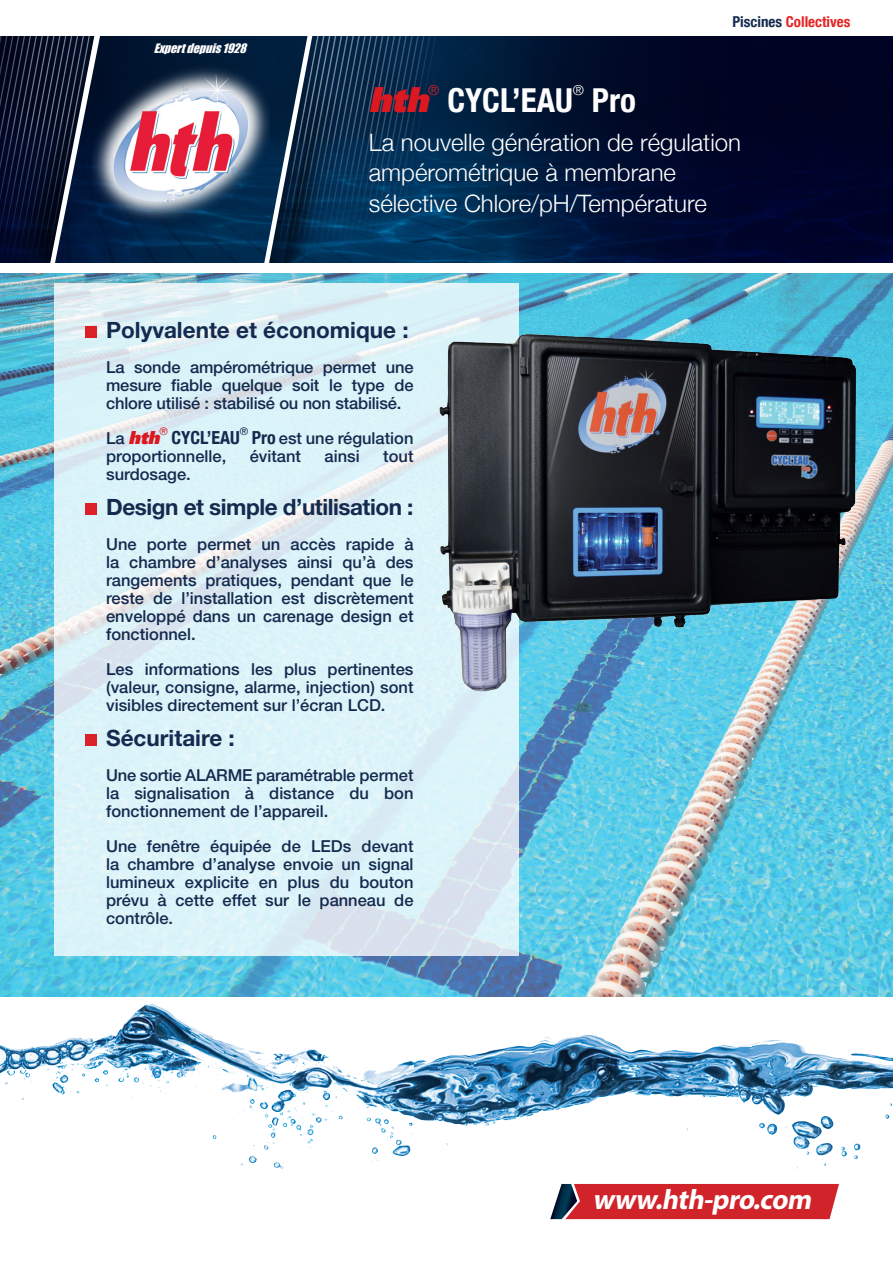
<style>
.page{position:relative;width:893px;height:1263px;background:#fff}
.page>*{position:absolute;margin:0;border:0;box-sizing:border-box;transform-origin:0 0}
.t1{font:italic 900 34.5px "Univers";color:#dc1820}
.t2{font:700 condensed 33px "Helvetica Neue";color:#fff}
.t3{font:italic 700 28.2px "Myriad Pro";color:#fff}
.t4{font:300 24px/30.6px "Helvetica Neue";color:#fff}
.t5{font:700 22.5px "Helvetica Neue LT Std";color:#142a4e}
.t6{font:700 22.5px "Helvetica Neue LT Std";letter-spacing:-.02em;color:#142a4e}
.t7{font:700 condensed 18px "Helvetica Neue";color:#142a4e}
.t8{font:italic 900 18px "Univers";color:#dc1820}
.t9{font:500 16.5px/18px "Helvetica Neue LT Std";color:#142a4e;text-align:justify}
.t10{font:500 16.5px/18px "Helvetica Neue";color:#142a4e;text-align:justify}
.t11{font:700 condensed 15px "Helvetica Neue";color:#e62525}
.t12{font:300 13.95px "Helvetica Neue";color:#da2128}
.t13{font:300 13.95px "Helvetica Neue";color:#fff}
.t14{font:italic 12px "Impact";color:#fff}
.t15{font:10.5px "Helvetica Neue";color:#da2128}
.t16{font:10.5px "Helvetica Neue";color:#142a4e}
.s1{color:#142a4e}
.s2{font-family:"Helvetica Neue LT Std";font-weight:500;font-style:normal;font-size:16.5px;color:#142a4e}
.s3{font-family:"Helvetica Neue";font-weight:700;font-stretch:condensed;font-size:18px}
</style>
<div class="page">
<img style="left:111px;top:36px;width:782px;height:227px">
<svg style="left:262px;top:36px;width:207px;height:227px;background:#0d3557"></svg>
<svg style="left:0;top:36px;width:111px;height:227px;background:#19233c"></svg>
<img style="left:92px;top:56px;width:178px;height:178px">
<img style="left:0;top:996px;width:893px;height:195px">
<img style="left:0;top:273px;width:893px;height:723px">
<svg style="left:54px;top:283px;width:465px;height:672px;background:#dbf0f6"></svg>
<div style="left:85px;top:326px;width:12px;height:12px;background:#da2128"></div>
<div style="left:85px;top:503px;width:12px;height:12px;background:#da2128"></div>
<div style="left:85px;top:734px;width:12px;height:12px;background:#da2128"></div>
<svg style="left:550px;top:1184px;width:289px;height:35px;background:#c72d35"></svg>
<img style="left:414px;top:315px;width:459px;height:409px">
<p class="t14" style="left:154px;top:39px;width:99px">Expertdepuis1928</p>
<p class="t11" style="left:732px;top:13px;width:119px"><span class="s1">Piscines</span> Collectives</p>
<h1 class="t1" style="left:369px;top:77px;width:61px">hth</h1>
<p class="t12" style="left:428px;top:81px;width:13px">®</p>
<h2 class="t2" style="left:447px;top:80px;width:127px">CYCL’EAU</h2>
<p class="t13" style="left:573px;top:81px;width:13px">®</p>
<h2 class="t2" style="left:592px;top:80px;width:45px">Pro</h2>
<h3 class="t4" style="left:369px;top:127px;width:374px">La nouvelle génération de régulation ampérométrique à membrane sélective Chlore/pH/Température</h3>
<h3 class="t5" style="left:106px;top:316px;width:304px">Polyvalente et économique :</h3>
<p class="t9" style="left:106px;top:358px;width:309px">La sonde ampérométrique permet une mesure fiable quelque soit le type de chlore utilisé : stabilisé ou non stabilisé.</p>
<p class="t8" style="left:106px;top:425px;width:55px"><span class="s2">La</span> hth</p>
<p class="t15" style="left:159px;top:425px;width:10px">®</p>
<p class="t7" style="left:171px;top:426px;width:70px">CYCL’EAU</p>
<p class="t16" style="left:240px;top:425px;width:10px">®</p>
<p class="t9" style="left:252px;top:429px;width:163px"><span class="s3">Pro</span> est une régulation</p>
<p class="t9" style="left:106px;top:447px;width:122px">proportionnelle,</p>
<p class="t9" style="left:250px;top:447px;width:53px">évitant</p>
<p class="t9" style="left:325px;top:447px;width:37px">ainsi</p>
<p class="t9" style="left:383px;top:447px;width:32px">tout</p>
<p class="t9" style="left:106px;top:465px;width:86px">surdosage.</p>
<h3 class="t6" style="left:106px;top:493px;width:309px">Design et simple d’utilisation :</h3>
<p class="t10" style="left:106px;top:535px;width:309px">Une porte permet un accès rapide à la chambre d’analyses ainsi qu’à des rangements pratiques, pendant que le reste de l’installation est discrètement enveloppé dans un carenage design et fonctionnel.</p>
<p class="t9" style="left:106px;top:660px;width:309px">Les informations les plus pertinentes (valeur, consigne, alarme, injection) sont visibles directement sur l’écran LCD.</p>
<h3 class="t5" style="left:106px;top:724px;width:130px">Sécuritaire :</h3>
<p class="t9" style="left:106px;top:766px;width:309px">Une sortie ALARME paramétrable permet la signalisation à distance du bon fonctionnement de l’appareil.</p>
<p class="t9" style="left:106px;top:837px;width:309px">Une fenêtre équipée de LEDs devant la chambre d’analyse envoie un signal lumineux explicite en plus du bouton prévu à cette effet sur le panneau de contrôle.</p>
<h3 class="t3" style="left:592px;top:1181px;width:226px">www.hth-pro.com</h3>
</div>
